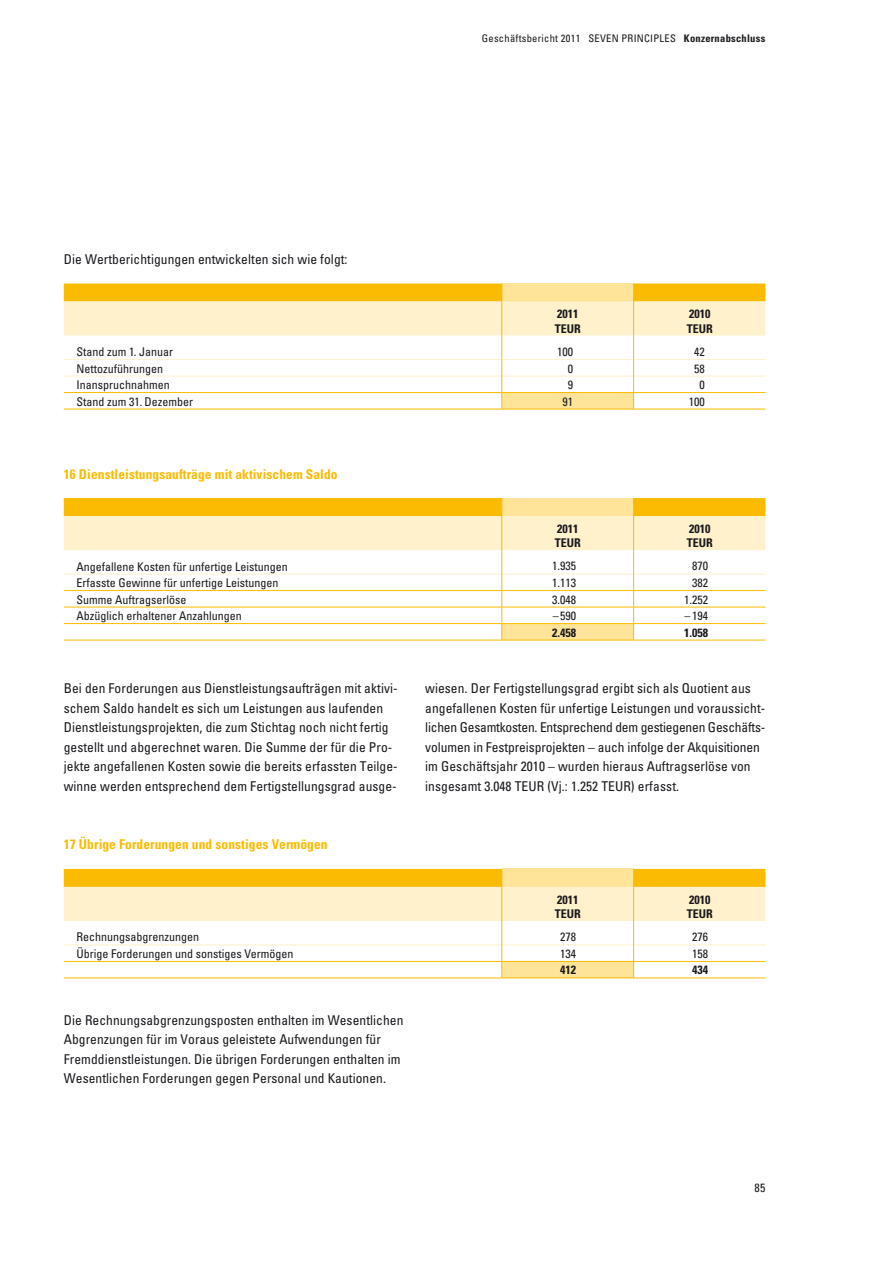
<style>
.page{position:relative;width:893px;height:1263px;background:#fff}
.page>*{position:absolute;margin:0;border:0;box-sizing:border-box;transform-origin:0 0}
._7P_Bodycopy{font:condensed 13.5px/19.5px "Univers";letter-spacing:.005em;color:#1a171c}
._7P_Bodycopy-2{font:700 condensed 13.5px "Univers";letter-spacing:.005em;color:#fabb00}
._8_11_Uni_57_Tab_Bas{font:condensed 12px "Univers";color:#1a171c}
._8_11_Uni_57_Tab_rec{font:condensed 12px "Univers";color:#1a171c}
._8_9_5_Uni67_mittig{font:700 condensed 12px "Univers";color:#1a171c}
._8_11_Uni_57_Tab_rec-2{font:700 condensed 12px "Univers";color:#1a171c}
.Kapitel_Univer_57{font:condensed 10.5px "Univers";letter-spacing:.025em;color:#1a171c}
.s1{font-weight:700}
</style>
<div class="page">
<hr style="left:64px;top:977px;width:438px;height:1px;background:#fabb00">
<hr style="left:502px;top:977px;width:132px;height:1px;background:#fabb00">
<hr style="left:634px;top:977px;width:131px;height:1px;background:#fabb00">
<svg style="left:64px;top:869px;width:701px;height:108px"></svg>
<hr style="left:64px;top:961px;width:438px;height:1px;background:#fabb00">
<hr style="left:502px;top:961px;width:132px;height:1px;background:#fabb00">
<hr style="left:64px;top:409px;width:438px;height:1px;background:#fabb00">
<hr style="left:502px;top:409px;width:132px;height:1px;background:#fabb00">
<hr style="left:634px;top:409px;width:131px;height:1px;background:#fabb00">
<svg style="left:64px;top:283px;width:701px;height:126px"></svg>
<hr style="left:64px;top:392px;width:438px;height:1px;background:#fabb00">
<hr style="left:502px;top:392px;width:132px;height:1px;background:#fabb00">
<hr style="left:634px;top:392px;width:131px;height:1px;background:#fabb00">
<hr style="left:64px;top:640px;width:438px;height:1px;background:#fabb00">
<hr style="left:502px;top:640px;width:132px;height:1px;background:#fabb00">
<hr style="left:634px;top:640px;width:131px;height:1px;background:#fabb00">
<svg style="left:64px;top:498px;width:701px;height:142px"></svg>
<hr style="left:64px;top:623px;width:438px;height:1px;background:#fabb00">
<hr style="left:502px;top:623px;width:132px;height:1px;background:#fabb00">
<hr style="left:634px;top:623px;width:131px;height:1px;background:#fabb00">
<p class="_7P_Bodycopy" style="left:64px;top:249px;width:285px">Die Wertberichtigungen entwickelten sich wie folgt:</p>
<p class="Kapitel_Univer_57" style="left:482px;top:32px;width:285px">Geschäftsbericht 2011 SEVEN PRINCIPLES <span class="s1">Konzernabschluss</span></p>
<p class="_8_9_5_Uni67_mittig" style="left:557px;top:307px;width:23px">2011</p>
<p class="_8_9_5_Uni67_mittig" style="left:555px;top:321px;width:28px">TEUR</p>
<p class="_8_9_5_Uni67_mittig" style="left:689px;top:307px;width:23px">2010</p>
<p class="_8_9_5_Uni67_mittig" style="left:687px;top:321px;width:28px">TEUR</p>
<p class="_8_11_Uni_57_Tab_Bas" style="left:77px;top:344px;width:98px">Stand zum 1. Januar</p>
<p class="_8_11_Uni_57_Tab_rec" style="left:557px;top:344px;width:17px">100</p>
<p class="_8_11_Uni_57_Tab_rec" style="left:694px;top:344px;width:12px">42</p>
<p class="_8_11_Uni_57_Tab_Bas" style="left:77px;top:361px;width:88px">Nettozuführungen</p>
<p class="_8_11_Uni_57_Tab_rec" style="left:568px;top:361px;width:7px">0</p>
<p class="_8_11_Uni_57_Tab_rec" style="left:694px;top:361px;width:12px">58</p>
<p class="_8_11_Uni_57_Tab_Bas" style="left:77px;top:377px;width:95px">Inanspruchnahmen</p>
<p class="_8_11_Uni_57_Tab_rec" style="left:568px;top:377px;width:7px">9</p>
<p class="_8_11_Uni_57_Tab_rec" style="left:699px;top:377px;width:7px">0</p>
<p class="_8_11_Uni_57_Tab_Bas" style="left:77px;top:394px;width:118px">Stand zum 31. Dezember</p>
<p class="_8_11_Uni_57_Tab_rec" style="left:562px;top:394px;width:12px">91</p>
<p class="_8_11_Uni_57_Tab_rec" style="left:689px;top:394px;width:17px">100</p>
<p class="_7P_Bodycopy-2" style="left:64px;top:465px;width:275px">16 Dienstleistungsaufträge mit aktivischem Saldo</p>
<p class="_8_9_5_Uni67_mittig" style="left:557px;top:521px;width:23px">2011</p>
<p class="_8_9_5_Uni67_mittig" style="left:555px;top:535px;width:28px">TEUR</p>
<p class="_8_9_5_Uni67_mittig" style="left:689px;top:521px;width:23px">2010</p>
<p class="_8_9_5_Uni67_mittig" style="left:687px;top:535px;width:28px">TEUR</p>
<p class="_8_11_Uni_57_Tab_Bas" style="left:77px;top:559px;width:213px">Angefallene Kosten für unfertige Leistungen</p>
<p class="_8_11_Uni_57_Tab_rec" style="left:552px;top:558px;width:25px">1.935</p>
<p class="_8_11_Uni_57_Tab_rec" style="left:692px;top:558px;width:17px">870</p>
<p class="_8_11_Uni_57_Tab_Bas" style="left:77px;top:575px;width:203px">Erfasste Gewinne für unfertige Leistungen</p>
<p class="_8_11_Uni_57_Tab_rec" style="left:552px;top:575px;width:25px">1.113</p>
<p class="_8_11_Uni_57_Tab_rec" style="left:692px;top:575px;width:17px">382</p>
<p class="_8_11_Uni_57_Tab_Bas" style="left:77px;top:592px;width:111px">Summe Auftragserlöse</p>
<p class="_8_11_Uni_57_Tab_rec" style="left:552px;top:592px;width:25px">3.048</p>
<p class="_8_11_Uni_57_Tab_rec" style="left:684px;top:592px;width:25px">1.252</p>
<p class="_8_11_Uni_57_Tab_Bas" style="left:77px;top:608px;width:167px">Abzüglich erhaltener Anzahlungen</p>
<p class="_8_11_Uni_57_Tab_rec" style="left:553px;top:608px;width:25px">–590</p>
<p class="_8_11_Uni_57_Tab_rec" style="left:684px;top:608px;width:25px">–194</p>
<p class="_8_11_Uni_57_Tab_rec-2" style="left:552px;top:625px;width:25px">2.458</p>
<p class="_8_11_Uni_57_Tab_rec-2" style="left:684px;top:625px;width:25px">1.058</p>
<p class="_7P_Bodycopy" style="left:64px;top:678px;width:335px">Bei den Forderungen aus Dienstleistungsaufträgen mit aktivi&shy;schem Saldo handelt es sich um Leistungen aus laufenden Dienstleistungsprojekten, die zum Stichtag noch nicht fertig gestellt und abgerechnet waren. Die Summe der für die Pro&shy;jekte angefallenen Kosten sowie die bereits erfassten Teilge&shy;winne werden entsprechend dem Fertigstellungsgrad ausge-</p>
<p class="_7P_Bodycopy" style="left:425px;top:678px;width:340px">wiesen. Der Fertigstellungsgrad ergibt sich als Quotient aus angefallenen Kosten für unfertige Leistungen und voraussicht&shy;lichen Gesamtkosten. Entsprechend dem gestiegenen Geschäfts&shy;volumen in Festpreisprojekten – auch infolge der Akquisitionen im Geschäftsjahr 2010 – wurden hieraus Auftragserlöse von insgesamt 3.048 TEUR (Vj.: 1.252 TEUR) erfasst.</p>
<p class="_7P_Bodycopy-2" style="left:64px;top:836px;width:265px">17 Übrige Forderungen und sonstiges Vermögen</p>
<p class="_8_9_5_Uni67_mittig" style="left:557px;top:892px;width:23px">2011</p>
<p class="_8_9_5_Uni67_mittig" style="left:555px;top:906px;width:28px">TEUR</p>
<p class="_8_9_5_Uni67_mittig" style="left:689px;top:892px;width:23px">2010</p>
<p class="_8_9_5_Uni67_mittig" style="left:687px;top:906px;width:28px">TEUR</p>
<p class="_8_11_Uni_57_Tab_Bas" style="left:77px;top:929px;width:124px">Rechnungsabgrenzungen</p>
<p class="_8_11_Uni_57_Tab_rec" style="left:560px;top:929px;width:17px">278</p>
<p class="_8_11_Uni_57_Tab_rec" style="left:692px;top:929px;width:17px">276</p>
<p class="_8_11_Uni_57_Tab_Bas" style="left:77px;top:946px;width:218px">Übrige Forderungen und sonstiges Vermögen</p>
<p class="_8_11_Uni_57_Tab_rec" style="left:560px;top:946px;width:17px">134</p>
<p class="_8_11_Uni_57_Tab_rec" style="left:692px;top:946px;width:17px">158</p>
<p class="_8_11_Uni_57_Tab_rec-2" style="left:560px;top:963px;width:17px">412</p>
<p class="_8_11_Uni_57_Tab_rec-2" style="left:692px;top:963px;width:17px">434</p>
<p class="_7P_Bodycopy" style="left:64px;top:1010px;width:341px">Die Rechnungsabgrenzungsposten enthalten im Wesentlichen Abgrenzungen für im Voraus geleistete Aufwendungen für Fremddienstleistungen. Die übrigen Forderungen enthalten im Wesentlichen Forderungen gegen Personal und Kautionen.</p>
<p class="_8_11_Uni_57_Tab_Bas" style="left:754px;top:1180px;width:12px">85</p>
</div>
